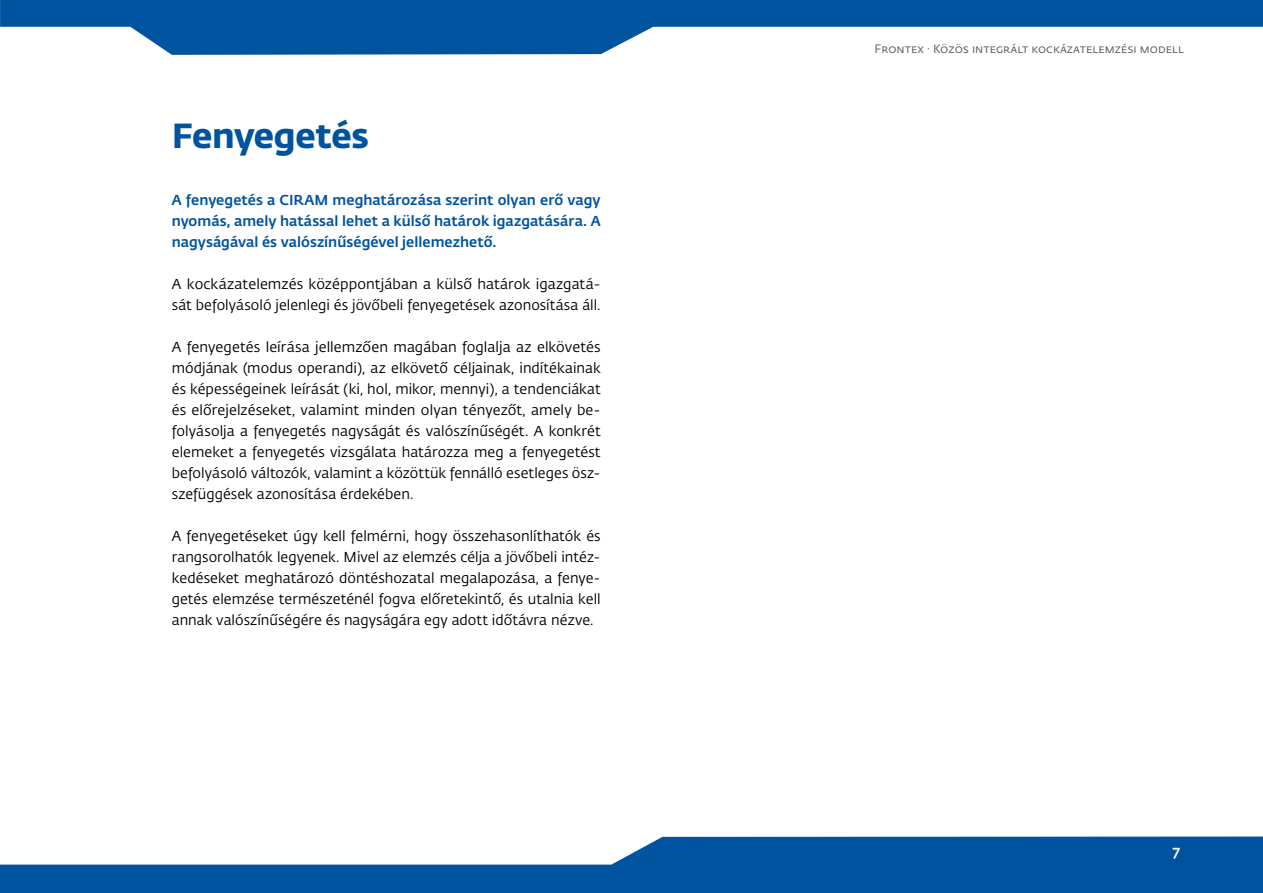
<style>
.page{position:relative;width:1263px;height:893px;background:#fff}
.page>*{position:absolute;margin:0;border:0;box-sizing:border-box;transform-origin:0 0}
.t1{font:700 34.5px "Fedra Sans Pro";letter-spacing:-.01em;color:#00539f}
.t2{font:500 15px "Fedra Sans Pro";color:#fff}
.t3{font:14.25px/21px "Fedra Sans Pro";letter-spacing:.005em;color:#000;text-align:justify}
.t4{font:500 14.25px/21px "Fedra Sans Pro";letter-spacing:.005em;color:#00539f;text-align:justify}
.t5{font:12px "Fedra Sans Pro";color:#58595b}
</style>
<div class="page">
<svg style="left:0;top:836px;width:1263px;height:57px;fill:#00539f"></svg>
<svg style="left:0;top:0;width:1263px;height:55px;fill:#00539f"></svg>
<h1 class="t1" style="left:172px;top:108px;width:198px">Fenyegetés</h1>
<p class="t4" style="left:172px;top:189px;width:430px">A fenyegetés a CIRAM meghatározása szerint olyan erő vagy nyomás, amely hatással lehet a külső határok igazgatására. A nagyságával és valószínűségével jellemezhető.</p>
<p class="t3" style="left:172px;top:273px;width:430px">A kockázatelemzés középpontjában a külső határok igazgatá&shy;sát befolyásoló jelenlegi és jövőbeli fenyegetések azonosítása áll.</p>
<p class="t3" style="left:172px;top:336px;width:430px">A fenyegetés leírása jellemzően magában foglalja az elkövetés módjának (modus operandi), az elkövető céljainak, indítékainak és képességeinek leírását (ki, hol, mikor, mennyi), a tendenciákat és előrejelzéseket, valamint minden olyan tényezőt, amely be&shy;folyásolja a fenyegetés nagyságát és valószínűségét. A konkrét elemeket a fenyegetés vizsgálata határozza meg a fenyegetést befolyásoló változók, valamint a közöttük fennálló esetleges ös - szefüggések azonosítása érdekében.</p>
<p class="t3" style="left:172px;top:525px;width:430px">A fenyegetéseket úgy kell felmérni, hogy összehasonlíthatók és rangsorolhatók legyenek. Mivel az elemzés célja a jövőbeli intéz&shy;kedéseket meghatározó döntéshozatal megalapozása, a fenye&shy;getés elemzése természeténél fogva előretekintő, és utalnia kell annak valószínűségére és nagyságára egy adott időtávra nézve.</p>
<p class="t5" style="left:874px;top:41px;width:311px">Frontex · Közös integrált kockázatelemzési modell</p>
<p class="t2" style="left:1172px;top:839px;width:9px">7</p>
</div>
